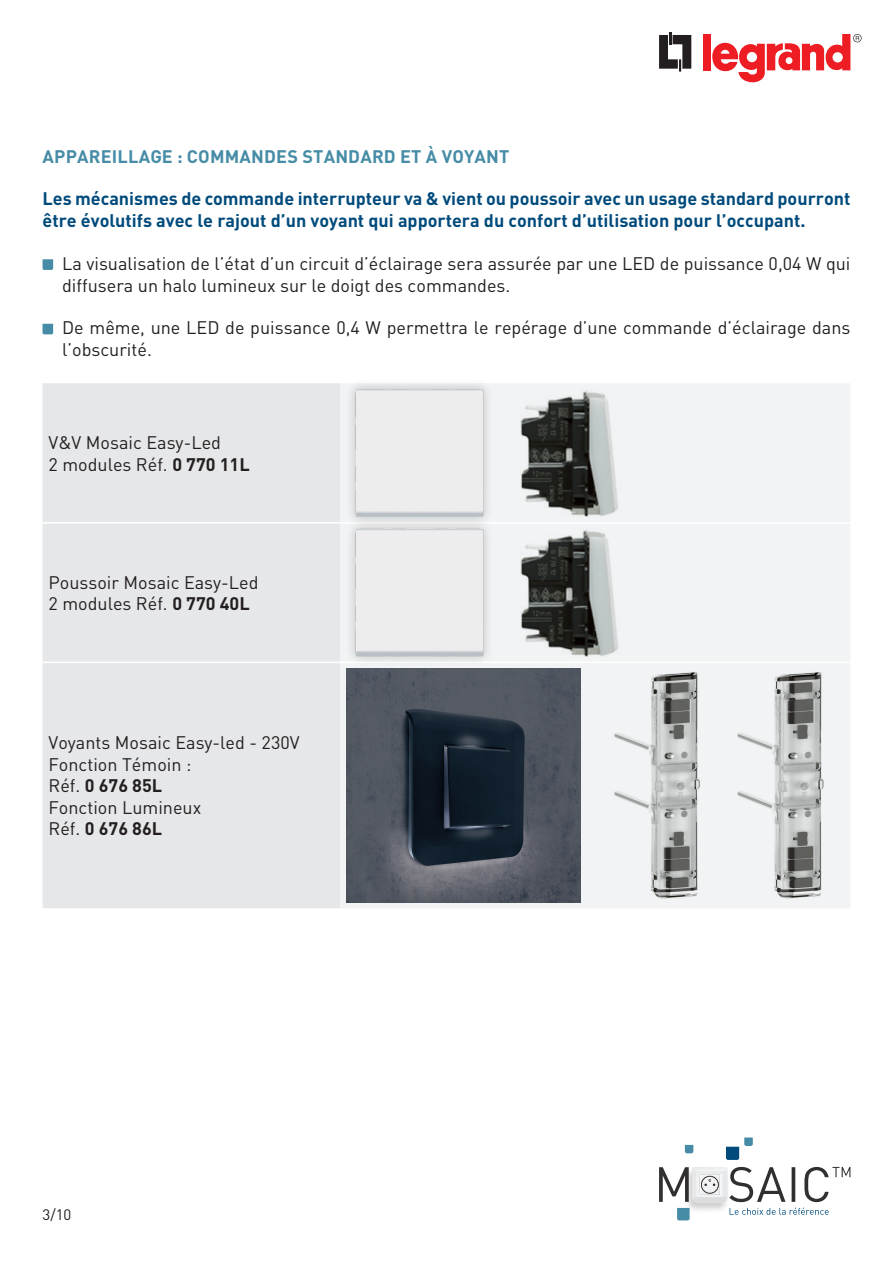
<style>
.page{position:relative;width:893px;height:1263px;background:#fff}
.page>*{position:absolute;margin:0;border:0;box-sizing:border-box;transform-origin:0 0}
.t1{font:18px/21.6px "DIN Pro";color:#231f20}
.t2{font:700 18px/21.6px "DIN Pro";color:#004b7c}
.t3{font:700 18px "DIN Pro";letter-spacing:.01em;color:#468ca6}
.t4{font:15px "DIN Pro";color:#231f20}
.s1{font-weight:700}
</style>
<div class="page">
<svg style="left:659px;top:32px;width:32px;height:40px"></svg>
<div style="left:703px;top:34px;width:8px;height:36px;background:#ee1d23"></div>
<svg style="left:712px;top:34px;width:150px;height:49px"></svg>
<svg style="left:685px;top:1145px;width:8px;height:8px"></svg>
<svg style="left:726px;top:1137px;width:27px;height:23px"></svg>
<svg style="left:659px;top:1167px;width:191px;height:53px"></svg>
<svg style="left:43px;top:259px;width:10px;height:11px"></svg>
<svg style="left:43px;top:324px;width:10px;height:10px"></svg>
<div style="left:43px;top:383px;width:297px;height:525px;background:#e6e7e9"></div>
<div style="left:340px;top:384px;width:510px;height:524px;background:#f2f3f4"></div>
<hr style="left:43px;top:522px;width:297px;height:2px;background:#fff">
<hr style="left:340px;top:522px;width:255px;height:2px;background:#fff">
<hr style="left:595px;top:522px;width:255px;height:2px;background:#fff">
<hr style="left:43px;top:662px;width:297px;height:1px;background:#fff">
<hr style="left:340px;top:662px;width:255px;height:1px;background:#fff">
<hr style="left:595px;top:662px;width:255px;height:1px;background:#fff">
<div style="left:345px;top:378px;width:149px;height:149px;background:#231f20;opacity:.25"></div>
<div style="left:356px;top:389px;width:127px;height:128px;background:#ededee"></div>
<img style="left:496px;top:389px;width:141px;height:128px">
<div style="left:345px;top:518px;width:149px;height:149px;background:#231f20;opacity:.25"></div>
<div style="left:356px;top:529px;width:127px;height:127px;background:#ededee"></div>
<img style="left:496px;top:529px;width:141px;height:127px">
<img style="left:346px;top:668px;width:234px;height:234px">
<img style="left:601px;top:668px;width:115px;height:234px">
<img style="left:724px;top:668px;width:115px;height:234px">
<p class="t3" style="left:43px;top:144px;width:468px">APPAREILLAGE : COMMANDES STANDARD ET À VOYANT</p>
<p class="t2" style="left:43px;top:187px;width:809px">Les mécanismes de commande interrupteur va &amp; vient ou poussoir avec un usage standard pourront être évolutifs avec le rajout d’un voyant qui apportera du confort d’utilisation pour l’occupant.</p>
<p class="t1" style="left:62px;top:252px;width:790px">La visualisation de l’état d’un circuit d’éclairage sera assurée par une LED de puissance 0,04 W qui diffusera un halo lumineux sur le doigt des commandes.</p>
<p class="t1" style="left:62px;top:316px;width:790px">De même, une LED de puissance 0,4 W permettra le repérage d’une commande d’éclairage dans l’obscurité.</p>
<p class="t1" style="left:49px;top:431px;width:203px">V&amp;V Mosaic Easy-Led<br>2 modules Réf. <span class="s1">0 770 11L</span></p>
<p class="t1" style="left:49px;top:571px;width:212px">Poussoir Mosaic Easy-Led<br>2 modules Réf. <span class="s1">0 770 40L</span></p>
<p class="t1" style="left:49px;top:731px;width:253px">Voyants Mosaic Easy-led - 230V<br>Fonction Témoin :<br>Réf. <span class="s1">0 676 85L<br></span>Fonction Lumineux<br>Réf. <span class="s1">0 676 86L</span></p>
<p class="t4" style="left:43px;top:1205px;width:30px">3/10</p>
</div>
